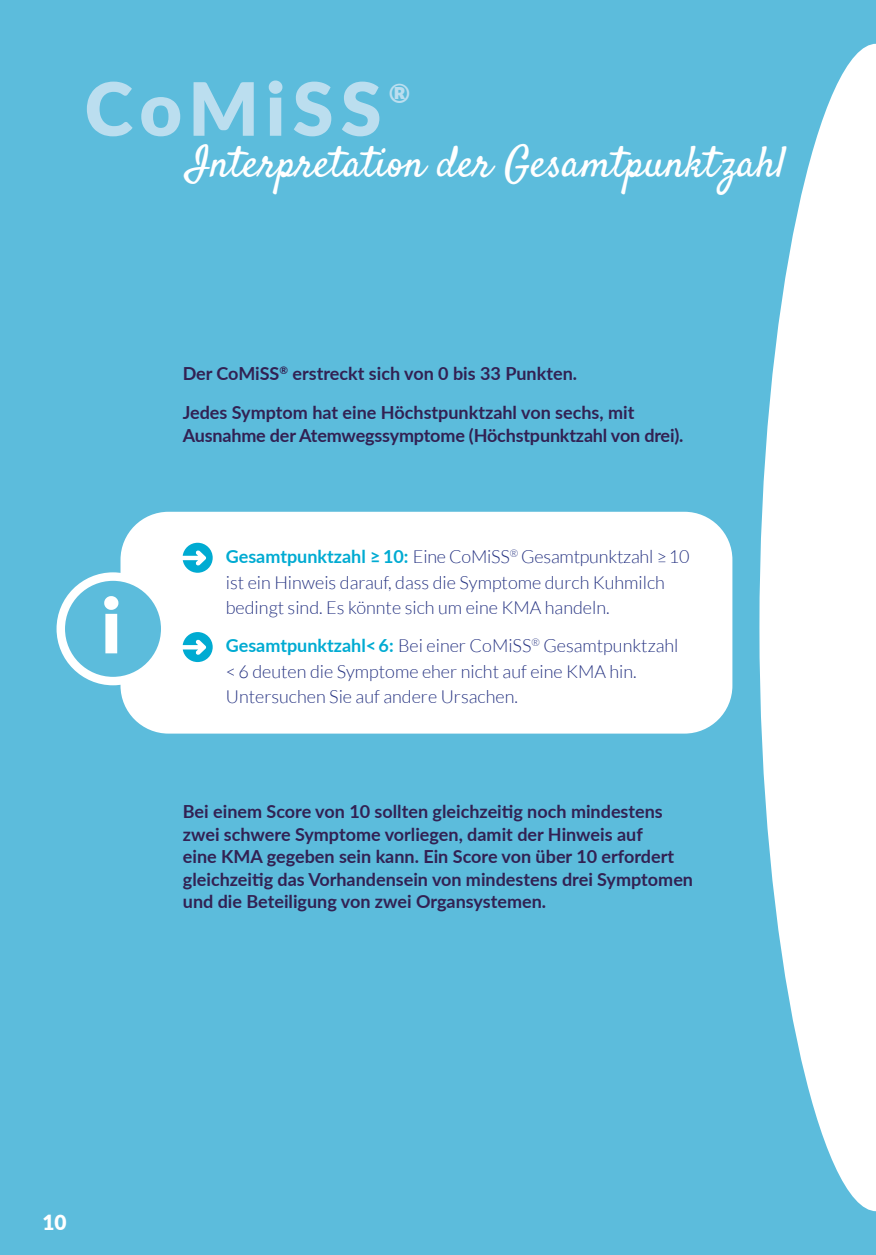
<style>
.page{position:relative;width:876px;height:1255px;background:#fff}
.page>*{position:absolute;margin:0;border:0;box-sizing:border-box;transform-origin:0 0}
.t1{font:900 76.2px "Lato";color:#fff}
.t2{font:900 73.5px "Lato";letter-spacing:.095em;color:#bbdeef}
.t3{font:43.5px "Satisfy";color:#fff}
.t4{font:900 26.25px "Lato";color:#bbdeef}
.t5{font:900 20.85px "Lato";color:#fff}
.t6{font:700 18px/22.5px "Lato";color:#322153}
.t7{font:300 18px/25.5px "Lato";color:#283583}
.s1{font-weight:700;color:#00abd2}
</style>
<div class="page">
<div style="left:0;top:0;width:876px;height:1254px;background:#5cbcdc"></div>
<svg style="left:759px;top:44px;width:117px;height:1167px;fill:#fff"></svg>
<div style="left:120px;top:512px;width:612px;height:221px;background:#fff;border-radius:48px"></div>
<div style="left:61px;top:576px;width:104px;height:105px;background:#5cbcdc;border-radius:50%"></div>
<div style="left:57px;top:572px;width:112px;height:113px;border:8px solid #fff;border-radius:50%"></div>
<svg style="left:183px;top:542px;width:30px;height:30px"></svg>
<svg style="left:183px;top:632px;width:30px;height:30px"></svg>
<h2 class="t2" style="left:85px;top:54px;width:298px">CoMiSS</h2>
<h3 class="t4" style="left:389px;top:73px;width:23px">®</h3>
<h3 class="t3" style="left:187px;top:135px;width:601px">Interpretation der Gesamtpunktzahl</h3>
<h1 class="t1" style="left:101px;top:568px;width:22px">i</h1>
<p class="t6" style="left:183px;top:353px;width:453px;line-height:39.5px">Der CoMiSS<sup>®</sup> erstreckt sich von 0 bis 33 Punkten.<br>Jedes Symptom hat eine Höchstpunktzahl von sechs, mit</p>
<p class="t6" style="left:183px;top:423px;width:502px">Ausnahme der Atemwegssymptome (Höchstpunktzahl von drei).</p>
<p class="t7" style="left:226px;top:544px;width:465px"><span class="s1">Gesamtpunktzahl ≥ 10:</span> Eine CoMiSS<sup>®</sup> Gesamtpunktzahl ≥10 ist ein Hinweis darauf, dass die Symptome durch Kuhmilch bedingt sind. Es könnte sich um eine KMA handeln.</p>
<p class="t7" style="left:226px;top:633px;width:454px"><span class="s1">Gesamtpunktzahl&lt; 6:</span> Bei einer CoMiSS<sup>®</sup> Gesamtpunktzahl &lt;6 deuten die Symptome eher nicht auf eine KMA hin.<br>Untersuchen Sie auf andere Ursachen.</p>
<p class="t6" style="left:183px;top:799px;width:512px">Bei einem Score von 10 sollten gleichzeitig noch mindestens zwei schwere Symptome vorliegen, damit der Hinweis auf<br>eine KMA gegeben sein kann. Ein Score von über 10 erfordert gleichzeitig das Vorhandensein von mindestens drei Symptomen und die Beteiligung von zwei Organsystemen.</p>
<p class="t5" style="left:43px;top:1206px;width:26px">10</p>
</div>
